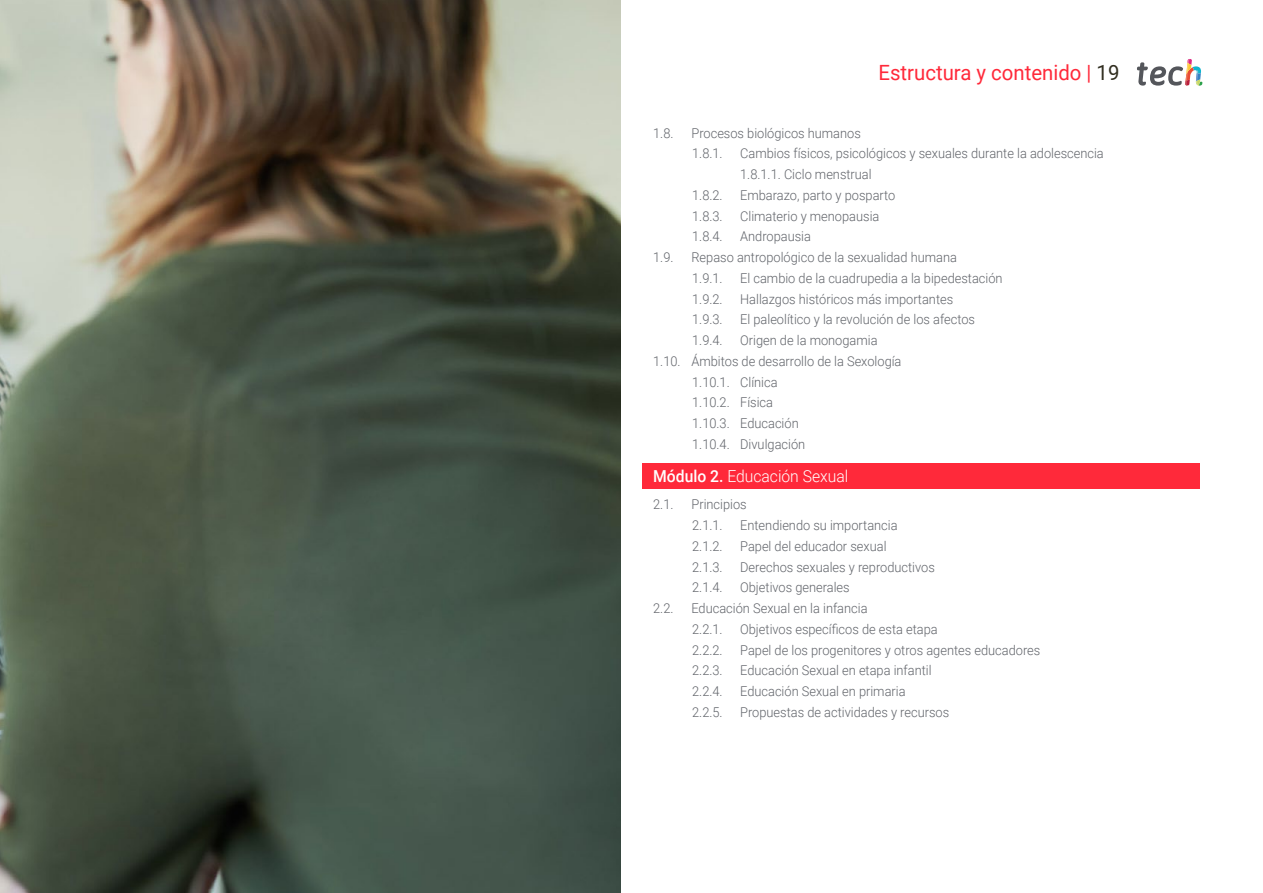
<style>
.page{position:relative;width:1263px;height:893px;background:#fff}
.page>*{position:absolute;margin:0;border:0;box-sizing:border-box;transform-origin:0 0}
.t1{font:21px "Roboto";color:#ff293a}
.t2{font:300 16.5px "Roboto";color:#fff;scale:.95 1}
.t3{font:300 13.5px/20.7px "Roboto";color:#61646a;scale:.95 1}
.s1{color:#312e20}
.s2{font-weight:500}
</style>
<div class="page">
<div style="left:642px;top:463px;width:557px;height:25px;background:#ff293a"></div>
<svg style="left:1137px;top:59px;width:65px;height:27px"></svg>
<img style="left:0;top:0;width:621px;height:893px">
<h1 class="t1" style="left:878px;top:57px;width:242px">Estructura y contenido | <span class="s1">19</span></h1>
<p class="t3" style="left:653px;top:122px;width:23px">1.8.</p>
<p class="t3" style="left:691px;top:122px;width:180px">Procesos biológicos humanos<br>1.8.1.</p>
<p class="t3" style="left:740px;top:143px;width:384px">Cambios físicos, psicológicos y sexuales durante la adolescencia<br>1.8.1.1. Ciclo menstrual</p>
<p class="t3" style="left:692px;top:184px;width:34px">1.8.2.</p>
<p class="t3" style="left:740px;top:184px;width:165px">Embarazo, parto y posparto</p>
<p class="t3" style="left:692px;top:205px;width:34px">1.8.3.</p>
<p class="t3" style="left:740px;top:205px;width:148px">Climaterio y menopausia</p>
<p class="t3" style="left:692px;top:226px;width:34px">1.8.4.</p>
<p class="t3" style="left:740px;top:226px;width:76px">Andropausia</p>
<p class="t3" style="left:653px;top:247px;width:23px">1.9.</p>
<p class="t3" style="left:691px;top:247px;width:281px">Repaso antropológico de la sexualidad humana<br>1.9.1.</p>
<p class="t3" style="left:740px;top:267px;width:278px">El cambio de la cuadrupedia a la bipedestación</p>
<p class="t3" style="left:692px;top:288px;width:34px">1.9.2.</p>
<p class="t3" style="left:740px;top:288px;width:226px">Hallazgos históricos más importantes</p>
<p class="t3" style="left:692px;top:309px;width:34px">1.9.3.</p>
<p class="t3" style="left:740px;top:309px;width:249px">El paleolítico y la revolución de los afectos</p>
<p class="t3" style="left:692px;top:330px;width:34px">1.9.4.</p>
<p class="t3" style="left:740px;top:330px;width:146px">Origen de la monogamia</p>
<p class="t3" style="left:653px;top:350px;width:263px">1.10. Ámbitos de desarrollo de la Sexología</p>
<p class="t3" style="left:692px;top:371px;width:91px">1.10.1. Clínica</p>
<p class="t3" style="left:692px;top:392px;width:87px">1.10.2. Física</p>
<p class="t3" style="left:692px;top:413px;width:114px">1.10.3. Educación</p>
<p class="t3" style="left:692px;top:433px;width:121px">1.10.4. Divulgación</p>
<p class="t2" style="left:653px;top:465px;width:207px"><span class="s2">Módulo 2.</span> Educación Sexual</p>
<p class="t3" style="left:653px;top:494px;width:23px">2.1.</p>
<p class="t3" style="left:691px;top:494px;width:60px">Principios<br>2.1.1.</p>
<p class="t3" style="left:740px;top:514px;width:167px">Entendiendo su importancia</p>
<p class="t3" style="left:692px;top:535px;width:34px">2.1.2.</p>
<p class="t3" style="left:740px;top:535px;width:156px">Papel del educador sexual</p>
<p class="t3" style="left:692px;top:556px;width:34px">2.1.3.</p>
<p class="t3" style="left:740px;top:556px;width:206px">Derechos sexuales y reproductivos</p>
<p class="t3" style="left:692px;top:577px;width:34px">2.1.4.</p>
<p class="t3" style="left:740px;top:577px;width:117px">Objetivos generales</p>
<p class="t3" style="left:653px;top:597px;width:23px">2.2.</p>
<p class="t3" style="left:691px;top:597px;width:187px">Educación Sexual en la infancia<br>2.2.1.</p>
<p class="t3" style="left:740px;top:618px;width:209px">Objetivos específicos de esta etapa</p>
<p class="t3" style="left:692px;top:639px;width:34px">2.2.2.</p>
<p class="t3" style="left:740px;top:639px;width:317px">Papel de los progenitores y otros agentes educadores</p>
<p class="t3" style="left:692px;top:660px;width:34px">2.2.3.</p>
<p class="t3" style="left:740px;top:660px;width:203px">Educación Sexual en etapa infantil</p>
<p class="t3" style="left:692px;top:680px;width:34px">2.2.4.</p>
<p class="t3" style="left:740px;top:680px;width:176px">Educación Sexual en primaria</p>
<p class="t3" style="left:692px;top:701px;width:34px">2.2.5.</p>
<p class="t3" style="left:740px;top:701px;width:222px">Propuestas de actividades y recursos</p>
</div>
